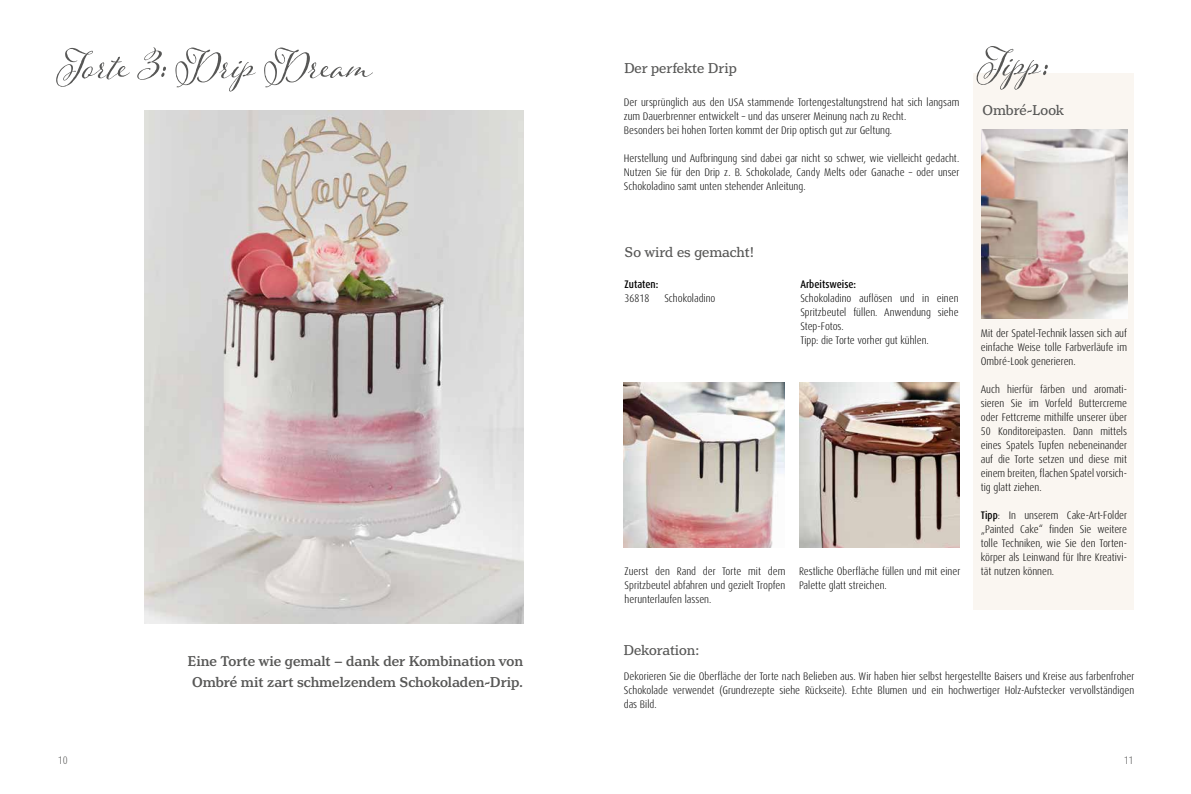
<style>
.page{position:relative;width:1191px;height:794px;background:#fff}
.page>*{position:absolute;margin:0;border:0;box-sizing:border-box;transform-origin:0 0}
.t1{font:50px "Adorn Pomander";color:#575756}
.t2{font:500 15px/21px "Henriette";color:#575756;text-align:center}
.t3{font:15px "Henriette";color:#575756}
.t4{font:300 condensed 11px/14px "Dax Pro";color:#000;text-align:justify}
.t5{font:500 condensed 11px "Dax Pro";color:#000}
.t6{font:300 condensed 11px "Dax Pro";color:#575756}
.s1{font-weight:500}
</style>
<div class="page">
<img style="left:144px;top:111px;width:379px;height:513px">
<div style="left:973px;top:74px;width:161px;height:536px;background:#faf6f1"></div>
<img style="left:981px;top:130px;width:146px;height:188px">
<img style="left:623px;top:383px;width:161px;height:165px">
<img style="left:799px;top:383px;width:160px;height:165px">
<h1 class="t1" style="left:57px;top:30px;width:317px">Torte 3: Drip Dream</h1>
<h2 class="t2" style="left:187px;top:650px;width:337px">Eine Torte wie gemalt – dank der Kombination von<br>Ombré mit zart schmelzendem Schokoladen-Drip.</h2>
<h2 class="t3" style="left:624px;top:60px;width:114px">Der perfekte Drip</h2>
<p class="t4" style="left:624px;top:95px;width:337px;text-align:left">Der ursprünglich aus den USA stammende Tortengestaltungstrend hat sich langsam zum Dauerbrenner entwickelt – und das unserer Meinung nach zu Recht.<br>Besonders bei hohen Torten kommt der Drip optisch gut zur Geltung.</p>
<p class="t4" style="left:624px;top:151px;width:337px">Herstellung und Aufbringung sind dabei gar nicht so schwer, wie vielleicht gedacht.<br>Nutzen Sie für den Drip z. B. Schokolade, Candy Melts oder Ganache – oder unser Schokoladino samt unten stehender Anleitung.</p>
<h1 class="t1" style="left:977px;top:28px;width:73px">Tipp:</h1>
<h2 class="t3" style="left:982px;top:102px;width:83px">Ombré-Look</h2>
<h2 class="t3" style="left:624px;top:243px;width:131px">So wird es gemacht!</h2>
<p class="t5" style="left:624px;top:277px;width:35px">Zutaten:</p>
<p class="t4" style="left:624px;top:291px;width:26px">36818</p>
<p class="t4" style="left:664px;top:291px;width:53px">Schokoladino</p>
<p class="t5" style="left:800px;top:277px;width:57px">Arbeitsweise:</p>
<p class="t4" style="left:800px;top:291px;width:160px;text-align:left">Schokoladino auflösen und in einen<br>Spritzbeutel füllen. Anwendung siehe<br>Step-Fotos.<br>Tipp: die Torte vorher gut kühlen.</p>
<p class="t4" style="left:624px;top:564px;width:162px">Zuerst den Rand der Torte mit dem Spritzbeutel abfahren und gezielt Tropfen herunterlaufen lassen.</p>
<p class="t4" style="left:799px;top:564px;width:163px">Restliche Oberfläche füllen und mit einer<br>Palette glatt streichen.</p>
<h2 class="t3" style="left:623px;top:641px;width:77px">Dekoration:</h2>
<p class="t4" style="left:980px;top:326px;width:148px">Mit der Spatel-Technik lassen sich auf einfache Weise tolle Farbverläufe im Ombré-Look generieren.</p>
<p class="t4" style="left:980px;top:382px;width:148px">Auch hierfür färben und aromati&shy;sieren Sie im Vorfeld Buttercreme oder Fettcreme mithilfe unserer über 50 Konditoreipasten. Dann mittels eines Spatels Tupfen nebeneinander auf die Torte setzen und diese mit einem breiten, flachen Spatel vorsich&shy;tig glatt ziehen.</p>
<p class="t4" style="left:980px;top:508px;width:148px"><span class="s1">Tipp</span>: In unserem Cake-Art-Folder „Painted Cake“ finden Sie weitere tolle Techniken, wie Sie den Torten&shy;körper als Leinwand für Ihre Kreativi&shy;tät nutzen können.</p>
<p class="t4" style="left:624px;top:669px;width:512px">Dekorieren Sie die Oberfläche der Torte nach Belieben aus. Wir haben hier selbst hergestellte Baisers und Kreise aus farbenfroher Schokolade verwendet (Grundrezepte siehe Rückseite). Echte Blumen und ein hochwertiger Holz-Aufstecker vervollständigen das Bild.</p>
<p class="t6" style="left:58px;top:753px;width:11px">10</p>
<p class="t6" style="left:1123px;top:753px;width:11px">11</p>
</div>
